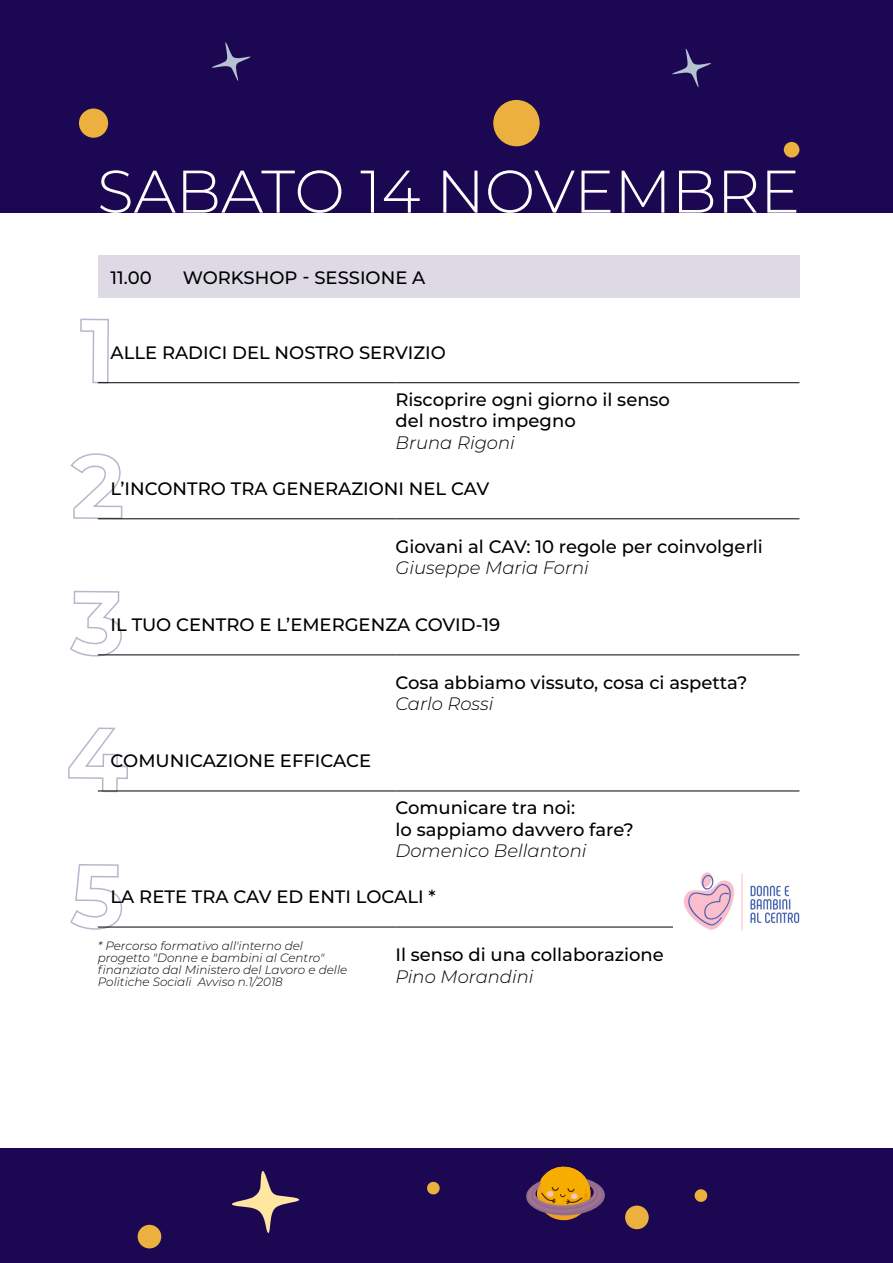
<style>
.page{position:relative;width:893px;height:1263px;background:#fff}
.page>*{position:absolute;margin:0;border:0;box-sizing:border-box;transform-origin:0 0}
.t1{font:300 60px "Montserrat";color:#fff}
.t2{font:500 18px/21.6px "Montserrat";color:#000}
.t3{font:italic 300 18px "Montserrat";color:#000}
.t4{font:italic 300 12px/12px "Montserrat";color:#000}
</style>
<div class="page">
<div style="left:98px;top:255px;width:701px;height:43px;background:#dddae5"></div>
<hr style="left:98px;top:382px;width:297px;height:1px;background:#000">
<hr style="left:98px;top:518px;width:297px;height:1px;background:#000">
<hr style="left:98px;top:655px;width:297px;height:1px;background:#000">
<hr style="left:98px;top:791px;width:297px;height:1px;background:#000">
<hr style="left:395px;top:382px;width:404px;height:1px;background:#000">
<hr style="left:395px;top:518px;width:404px;height:1px;background:#000">
<hr style="left:395px;top:655px;width:404px;height:1px;background:#000">
<hr style="left:395px;top:791px;width:404px;height:1px;background:#000">
<hr style="left:395px;top:927px;width:404px;height:1px;background:#000">
<hr style="left:98px;top:927px;width:297px;height:1px;background:#000">
<div style="left:0;top:0;width:893px;height:213px;background:#1c0852"></div>
<svg style="left:672px;top:49px;width:39px;height:38px"></svg>
<svg style="left:212px;top:42px;width:39px;height:39px"></svg>
<div style="left:784px;top:142px;width:15px;height:16px;background:#ebb03d;border-radius:50%"></div>
<div style="left:493px;top:100px;width:47px;height:46px;background:#ebb03d;border-radius:50%"></div>
<div style="left:79px;top:109px;width:29px;height:29px;background:#ebb03d;border-radius:50%"></div>
<div style="left:0;top:1148px;width:893px;height:115px;background:#1c0852"></div>
<svg style="left:231px;top:1171px;width:69px;height:62px"></svg>
<svg style="left:427px;top:1181px;width:13px;height:14px"></svg>
<div style="left:138px;top:1225px;width:23px;height:23px;background:#ebb03d;border-radius:50%"></div>
<svg style="left:526px;top:1166px;width:79px;height:55px"></svg>
<div style="left:625px;top:1205px;width:24px;height:24px;background:#ebb03d;border-radius:50%"></div>
<svg style="left:694px;top:1189px;width:14px;height:13px"></svg>
<img style="left:673px;top:872px;width:127px;height:58px">
<svg style="left:97px;top:654px;width:24px;height:2px"></svg>
<svg style="left:97px;top:790px;width:31px;height:1px"></svg>
<svg style="left:97px;top:926px;width:25px;height:2px"></svg>
<p class="t1" style="left:97px;top:151px;width:705px">SABATO 14 NOVEMBRE</p>
<p class="t2" style="left:111px;top:266px;width:43px">11.00</p>
<p class="t2" style="left:183px;top:266px;width:244px">WORKSHOP - SESSIONE A</p>
<p class="t2" style="left:111px;top:341px;width:337px">ALLE RADICI DEL NOSTRO SERVIZIO</p>
<p class="t2" style="left:395px;top:388px;width:276px">Riscoprire ogni giorno il senso del nostro impegno</p>
<p class="t3" style="left:395px;top:430px;width:121px">Bruna Rigoni</p>
<p class="t2" style="left:111px;top:477px;width:380px">L’INCONTRO TRA GENERAZIONI NEL CAV</p>
<p class="t2" style="left:395px;top:535px;width:369px">Giovani al CAV: 10 regole per coinvolgerli</p>
<p class="t3" style="left:395px;top:556px;width:195px">Giuseppe Maria Forni</p>
<p class="t2" style="left:111px;top:613px;width:391px">IL TUO CENTRO E L’EMERGENZA COVID-19</p>
<p class="t2" style="left:111px;top:749px;width:262px">COMUNICAZIONE EFFICACE</p>
<p class="t2" style="left:395px;top:671px;width:354px">Cosa abbiamo vissuto, cosa ci aspetta?</p>
<p class="t3" style="left:395px;top:692px;width:100px">Carlo Rossi</p>
<p class="t2" style="left:395px;top:796px;width:181px">Comunicare tra noi:</p>
<p class="t2" style="left:395px;top:818px;width:240px">lo sappiamo davvero fare?</p>
<p class="t3" style="left:395px;top:839px;width:193px">Domenico Bellantoni</p>
<p class="t2" style="left:111px;top:885px;width:327px">LA RETE TRA CAV ED ENTI LOCALI *</p>
<p class="t4" style="left:98px;top:939px;width:251px">* Percorso formativo all'interno del progetto "Donne e bambini al Centro" finanziato dal Ministero del Lavoro e delle Politiche Sociali Avviso n.1/2018</p>
<p class="t2" style="left:395px;top:943px;width:270px">Il senso di una collaborazione</p>
<p class="t3" style="left:395px;top:964px;width:140px">Pino Morandini</p>
</div>
